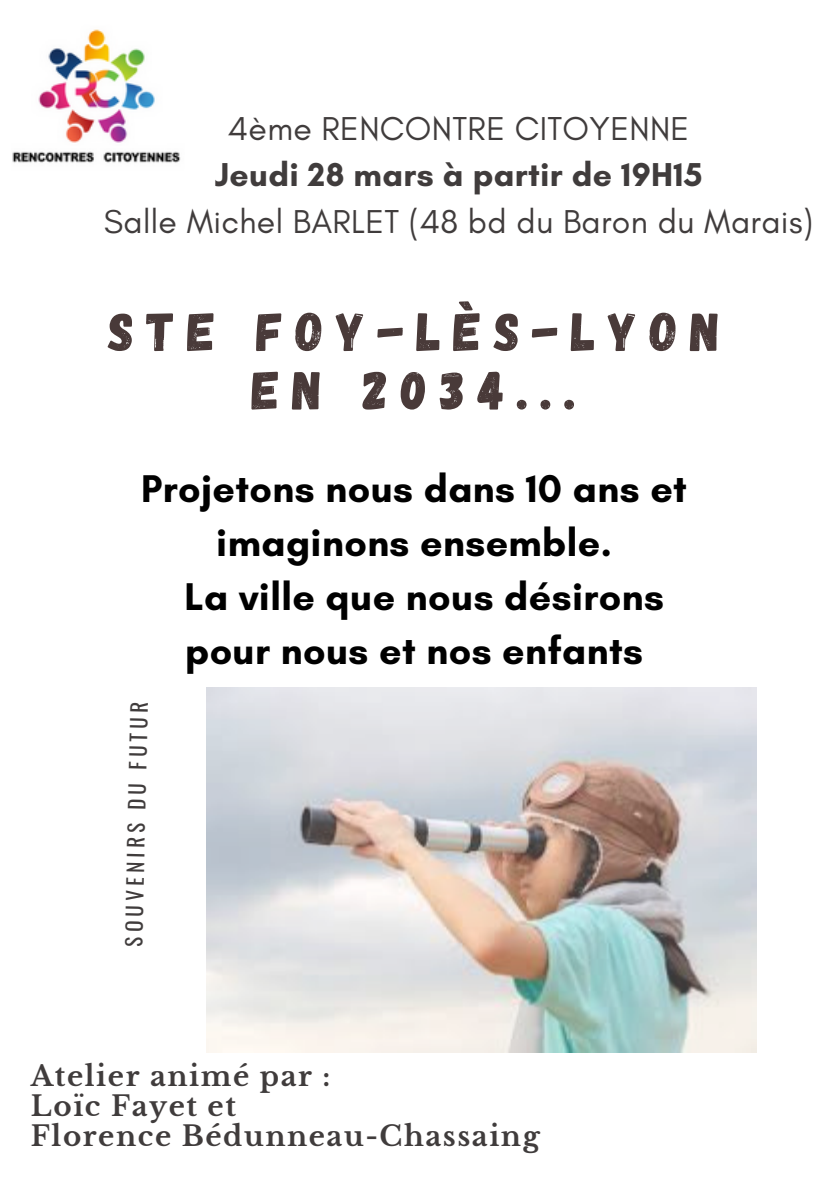
<style>
.page{position:relative;width:839px;height:1191px;background:#fff}
.page>*{position:absolute;margin:0;border:0;box-sizing:border-box;transform-origin:0 0}
.t1{font:54.4px/58.4px "Gagalin";letter-spacing:.225em;color:#493a39;text-align:center}
.t2{font:700 39.4px/54px "Glacial Indifference";letter-spacing:.01em;color:#000;text-align:center}
.t3{font:33.8px/46.4px "Glacial Indifference";letter-spacing:.01em;color:#403c3c;text-align:center}
.t4{font:700 27.8px/30px "Libre Baskerville";letter-spacing:.055em;color:#403c3c}
.t5{font:21.2px "Oswald";color:#403c3c}
.s1{font-weight:700}
</style>
<div class="page">
<img style="left:207px;top:688px;width:549px;height:364px">
<img style="left:12px;top:29px;width:169px;height:134px">
<p class="t3" style="left:104px;top:105px;width:711px">4ème RENCONTRE CITOYENNE<br><span class="s1">Jeudi 28 mars à partir de 19H15<br></span>Salle Michel BARLET (48 bd du Baron du Marais)</p>
<h3 class="t1" style="left:108px;top:300px;width:613px">STE FOY-LÈS-LYON<br>EN 2034...</h3>
<h1 class="t2" style="left:141px;top:461px;width:547px">Projetons nous dans 10 ans et imaginons ensemble.<br>La ville que nous désirons pour nous et nos enfants</h1>
<p class="t5" style="left:118px;top:946px;width:246px;rotate:-89deg">SOUVENIRS DU FUTUR</p>
<h2 class="t4" style="left:31px;top:1061px;width:510px">Atelier animé par :<br>Loïc Fayet et<br>Florence Bédunneau-Chassaing</h2>
</div>
